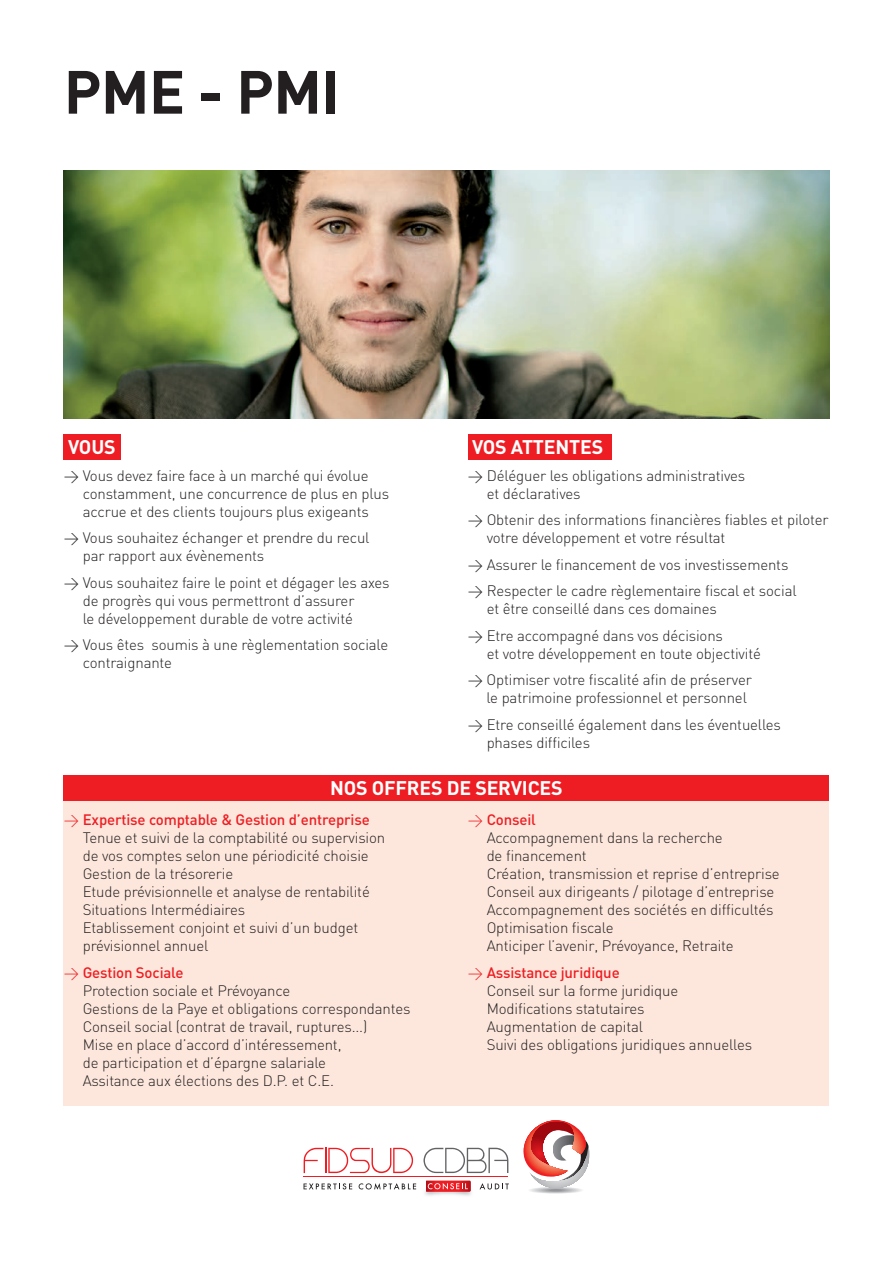
<style>
.page{position:relative;width:893px;height:1263px;background:#fff}
.page>*{position:absolute;margin:0;border:0;box-sizing:border-box;transform-origin:0 0}
.t1{font:700 60px "DIN";letter-spacing:-.01em;color:#231f20}
.t2{font:700 19.5px "DIN";letter-spacing:-.01em;color:#fff}
.t3{font:300 15px/18px "DIN";letter-spacing:-.01em;color:#231f20}
.s1{color:#ee1d23}
.s2{font-weight:500;color:#ee1d23}
</style>
<div class="page">
<img style="left:64px;top:170px;width:765px;height:248px">
<div style="left:64px;top:434px;width:57px;height:25px;background:#ee1d23"></div>
<div style="left:468px;top:434px;width:143px;height:25px;background:#ee1d23"></div>
<div style="left:64px;top:775px;width:765px;height:331px;background:#fde7dc"></div>
<div style="left:64px;top:775px;width:765px;height:25px;background:#ee1d23"></div>
<hr style="left:304px;top:1177px;width:204px;height:1px;background:#ee1d23">
<svg style="left:523px;top:1120px;width:67px;height:74px"></svg>
<svg style="left:304px;top:1148px;width:109px;height:25px"></svg>
<svg style="left:304px;top:1183px;width:48px;height:6px"></svg>
<svg style="left:359px;top:1183px;width:57px;height:6px"></svg>
<svg style="left:480px;top:1183px;width:29px;height:6px"></svg>
<img style="left:425px;top:1192px;width:46px;height:4px">
<svg style="left:425px;top:1180px;width:46px;height:12px"></svg>
<svg style="left:423px;top:1148px;width:85px;height:25px"></svg>
<p class="t1" style="left:64px;top:53px;width:277px">PME - PMI</p>
<p class="t2" style="left:68px;top:434px;width:49px">VOUS</p>
<p class="t3" style="left:83px;top:466px;width:308px;text-indent:-19px">&gt; Vous devez faire face à un marché qui évolue constamment, une concurrence de plus en plus accrue et des clients toujours plus exigeants</p>
<p class="t3" style="left:83px;top:529px;width:288px;text-indent:-19px">&gt; Vous souhaitez échanger et prendre du recul par rapport aux évènements</p>
<p class="t3" style="left:83px;top:573px;width:308px;text-indent:-19px">&gt; Vous souhaitez faire le point et dégager les axes de progrès qui vous permettront d’assurer<br>le développement durable de votre activité</p>
<p class="t3" style="left:83px;top:636px;width:307px;text-indent:-19px">&gt; Vous êtes soumis à une règlementation sociale contraignante</p>
<p class="t2" style="left:472px;top:434px;width:133px">VOS ATTENTES</p>
<p class="t3" style="left:487px;top:466px;width:260px;text-indent:-19px">&gt; Déléguer les obligations administratives et déclaratives</p>
<p class="t3" style="left:487px;top:511px;width:343px;text-indent:-19px">&gt; Obtenir des informations financières fiables et piloter votre développement et votre résultat</p>
<p class="t3" style="left:468px;top:555px;width:322px">&gt; Assurer le financement de vos investissements</p>
<p class="t3" style="left:487px;top:582px;width:312px;text-indent:-19px">&gt; Respecter le cadre règlementaire fiscal et social et être conseillé dans ces domaines</p>
<p class="t3" style="left:487px;top:626px;width:276px;text-indent:-19px">&gt; Etre accompagné dans vos décisions<br>et votre développement en toute objectivité</p>
<p class="t3" style="left:486px;top:671px;width:267px;text-indent:-19px">&gt; Optimiser votre fiscalité afin de préserver le patrimoine professionnel et personnel</p>
<p class="t3" style="left:487px;top:715px;width:296px;text-indent:-19px">&gt; Etre conseillé également dans les éventuelles phases difficiles</p>
<p class="t2" style="left:330px;top:775px;width:234px">NOS OFFRES DE SERVICES</p>
<p class="t3" style="left:83px;top:811px;width:304px;text-indent:-19px"><span class="s1">&gt;</span> <span class="s2">Expertise comptable &amp; Gestion d’entreprise </span>Tenue et suivi de la comptabilité ou supervision de vos comptes selon une périodicité choisie Gestion de la trésorerie<br>Etude prévisionnelle et analyse de rentabilité Situations Intermédiaires<br>Etablissement conjoint et suivi d’un budget prévisionnel annuel</p>
<p class="t3" style="left:83px;top:963px;width:329px;text-indent:-19px"><span class="s1">&gt;</span> <span class="s2">Gestion Sociale<br></span>Protection sociale et Prévoyance<br>Gestions de la Paye et obligations correspondantes Conseil social (contrat de travail, ruptures...)<br>Mise en place d’accord d’intéressement,<br>de participation et d’épargne salariale<br>Assitance aux élections des D.P. et C.E.</p>
<p class="t3" style="left:487px;top:810px;width:295px;text-indent:-19px"><span class="s1">&gt;</span> <span class="s2">Conseil<br></span>Accompagnement dans la recherche<br>de financement<br>Création, transmission et reprise d’entreprise Conseil aux dirigeants / pilotage d’entreprise Accompagnement des sociétés en difficultés Optimisation fiscale<br>Anticiper l’avenir, Prévoyance, Retraite</p>
<p class="t3" style="left:487px;top:963px;width:267px;text-indent:-19px"><span class="s1">&gt;</span> <span class="s2">Assistance juridique<br></span>Conseil sur la forme juridique<br>Modifications statutaires<br>Augmentation de capital<br>Suivi des obligations juridiques annuelles</p>
</div>
